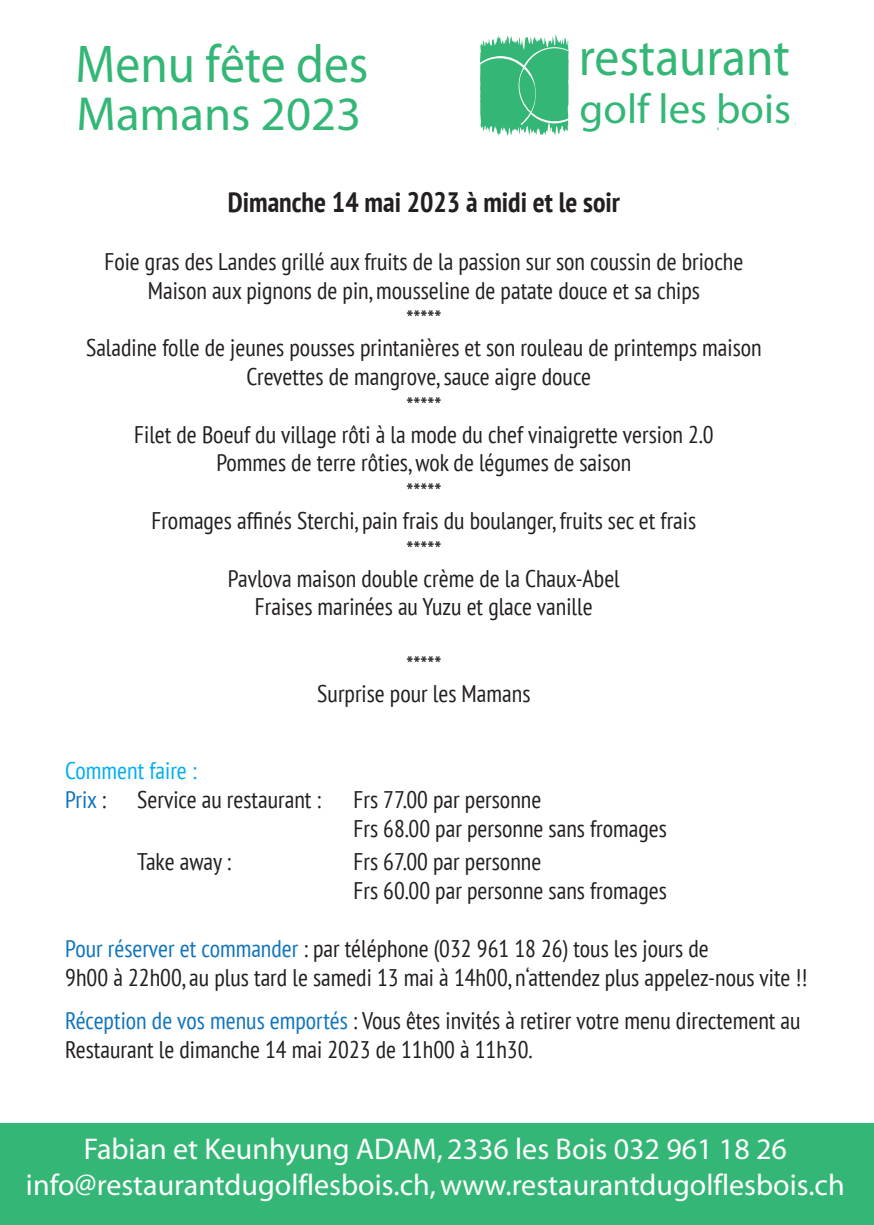
<style>
.page{position:relative;width:874px;height:1225px;background:#fff}
.page>*{position:absolute;margin:0;border:0;box-sizing:border-box;transform-origin:0 0}
.t1{font:53.4px "Dinbol";color:#34b776;scale:.92 1}
.t2{font:48px "Dinbol";color:#34b776}
.t3{font:42px "Dinbol";color:#34b776}
.t4{font:30px/36px "Dinbol";color:#fff;text-align:center}
.t5{font:700 condensed 28px "PT Sans";color:#231f20}
.t6{font:condensed 24px/28.8px "PT Sans";color:#231f20}
.t7{font:condensed 24px/28.8px "PT Sans";color:#00aeef}
.s1{color:#1074bc}
.s2{color:#231f20}
</style>
<div class="page">
<div style="left:0;top:1123px;width:873px;height:102px;background:#34b776"></div>
<svg style="left:480px;top:34px;width:88px;height:102px;background:#57c38d"></svg>
<h1 class="t1" style="left:75px;top:38px;width:319px">Menu fête des</h1>
<h2 class="t2" style="left:76px;top:90px;width:286px">Mamans 2023</h2>
<h1 class="t1" style="left:578px;top:30px;width:231px">restaurant</h1>
<h3 class="t3" style="left:579px;top:88px;width:213px">golf les bois</h3>
<p class="t5" style="left:228px;top:184px;width:393px">Dimanche 14 mai 2023 à midi et le soir</p>
<p class="t6" style="left:86px;top:246px;width:676px;text-align:center">Foie gras des Landes grillé aux fruits de la passion sur son coussin de brioche Maison aux pignons de pin, mousseline de patate douce et sa chips<br>*****<br>Saladine folle de jeunes pousses printanières et son rouleau de printemps maison Crevettes de mangrove, sauce aigre douce<br>*****<br>Filet de Boeuf du village rôti à la mode du chef vinaigrette version 2.0<br>Pommes de terre rôties, wok de légumes de saison<br>*****<br>Fromages affinés Sterchi, pain frais du boulanger, fruits sec et frais<br>*****<br>Pavlova maison double crème de la Chaux-Abel<br>Fraises marinées au Yuzu et glace vanille</p>
<p class="t6" style="left:317px;top:649px;width:214px;text-align:center">*****<br>Surprise pour les Mamans</p>
<p class="t7" style="left:65px;top:755px;width:133px">Comment faire :<br><span class="s1">Prix</span> <span class="s2">:</span></p>
<p class="t6" style="left:137px;top:784px;width:185px">Service au restaurant :</p>
<p class="t6" style="left:353px;top:784px;width:315px">Frs 77.00 par personne<br>Frs 68.00 par personne sans fromages</p>
<p class="t6" style="left:137px;top:847px;width:95px">Take away :</p>
<p class="t6" style="left:353px;top:847px;width:315px">Frs 67.00 par personne<br>Frs 60.00 par personne sans fromages</p>
<p class="t6" style="left:65px;top:933px;width:743px"><span class="s1">Pour réserver et commander</span> : par téléphone (032 961 18 26) tous les jours de<br>9h00 à 22h00, au plus tard le samedi 13 mai à 14h00, n‘attendez plus appelez-nous vite !!</p>
<p class="t6" style="left:65px;top:1005px;width:736px"><span class="s1">Réception de vos menus emportés</span> : Vous êtes invités à retirer votre menu directement au<br>Restaurant le dimanche 14 mai 2023 de 11h00 à 11h30.</p>
<p class="t4" style="left:26px;top:1132px;width:819px">Fabian et Keunhyung ADAM, 2336 les Bois 032 961 18 26 info@restaurantdugolflesbois.ch, www.restaurantdugolflesbois.ch</p>
</div>
